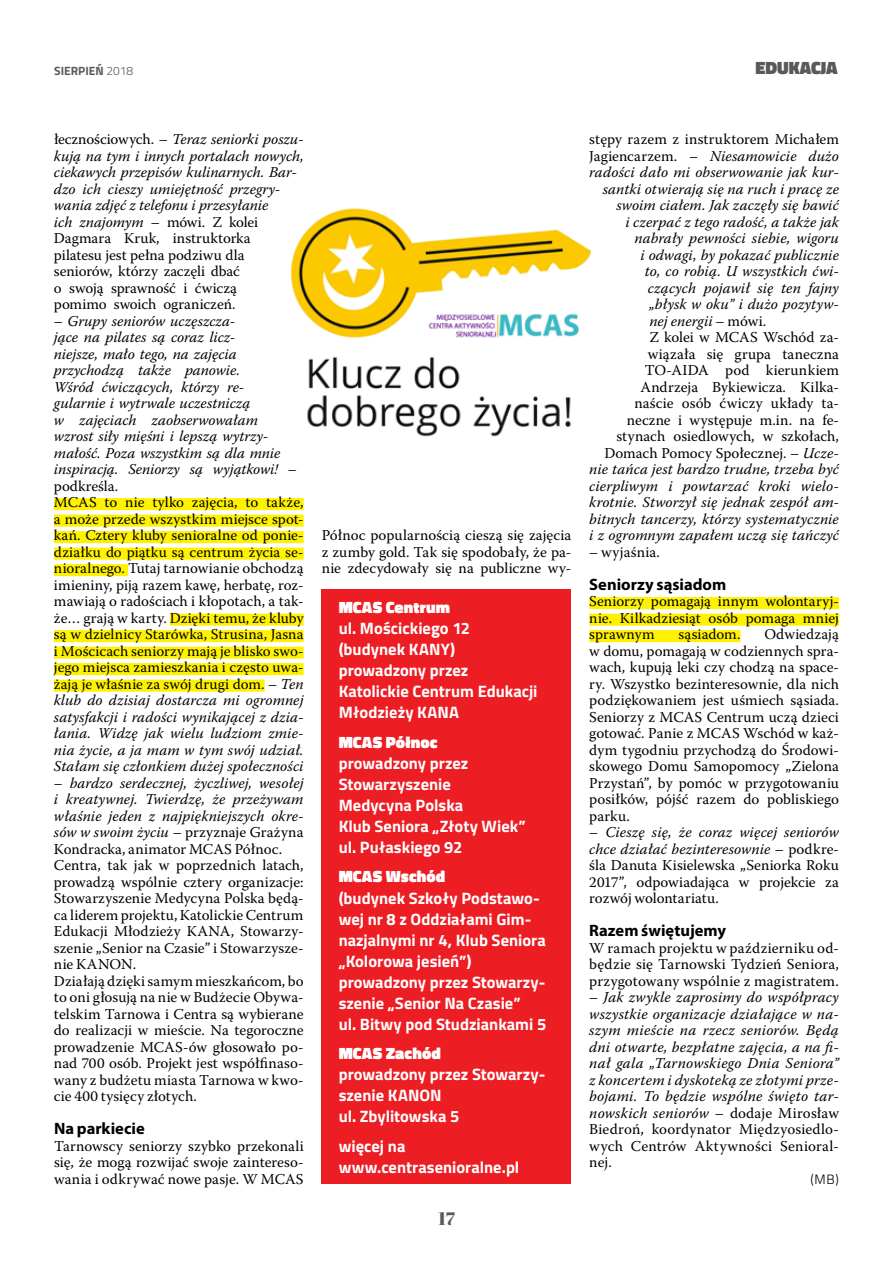
<style>
.page{position:relative;width:893px;height:1263px;background:#fff}
.page>*{position:absolute;margin:0;border:0;box-sizing:border-box;transform-origin:0 0}
.t1{font:900 18px "Titillium";color:#58595b}
.t2{font:18px "Abril Fatface";color:#58595b}
.t3{font:700 16.5px/21px "Titillium";color:#fff}
.t4{font:700 16.5px "Myriad Pro";color:#000}
.t5{font:900 16.5px "Titillium";letter-spacing:.01em;color:#fff}
.t6{font:italic 15px/16.5px "Warnock Pro";letter-spacing:.005em;color:#000}
.t7{font:15px/16.5px "Warnock Pro";letter-spacing:.005em;color:#000;text-align:justify}
.t8{font:300 13.5px "Titillium";color:#000}
.t9{font:700 12px "Titillium";color:#58595b}
.s1{font-weight:300}
.s2{font-style:normal}
.s3{font-style:italic}
</style>
<div class="page">
<img style="left:290px;top:208px;width:301px;height:229px">
<div style="left:54px;top:498px;width:250px;height:12px;background:#fff200"></div>
<div style="left:54px;top:515px;width:250px;height:12px;background:#fff200"></div>
<div style="left:54px;top:531px;width:250px;height:12px;background:#fff200"></div>
<div style="left:54px;top:548px;width:250px;height:12px;background:#fff200"></div>
<div style="left:54px;top:564px;width:74px;height:12px;background:#fff200"></div>
<div style="left:170px;top:614px;width:134px;height:12px;background:#fff200"></div>
<div style="left:54px;top:630px;width:250px;height:12px;background:#fff200"></div>
<div style="left:54px;top:647px;width:250px;height:12px;background:#fff200"></div>
<div style="left:54px;top:663px;width:250px;height:12px;background:#fff200"></div>
<div style="left:54px;top:680px;width:211px;height:12px;background:#fff200"></div>
<div style="left:589px;top:597px;width:250px;height:12px;background:#fff200"></div>
<div style="left:589px;top:614px;width:250px;height:12px;background:#fff200"></div>
<div style="left:589px;top:630px;width:151px;height:12px;background:#fff200"></div>
<div style="left:322px;top:590px;width:249px;height:594px;background:#ed1d24"></div>
<p class="t9" style="left:54px;top:62px;width:81px">SIERPIEŃ <span class="s1">2018</span></p>
<p class="t1" style="left:756px;top:55px;width:84px">EDUKACJA</p>
<p class="t6" style="left:54px;top:131px;width:251px"><span class="s2">łecznościowych. –</span> Teraz seniorki poszu&shy;kują na tym i innych portalach nowych, ciekawych przepisów kulinarnych. Bar&shy;dzo ich cieszy umiejętność przegry&shy;wania zdjęć z telefonu i przesyłanie<br>ich znajomym <span class="s2">– mówi. Z kolei Dagmara Kruk, instruktorka<br>pilatesu jest pełna podziwu dla seniorów, którzy zaczęli dbać<br>o swoją sprawność i ćwiczą<br>pomimo swoich ograniczeń.</span></p>
<p class="t6" style="left:54px;top:312px;width:251px"><span class="s2">–</span> Grupy seniorów uczęszcza-<br>jące na pilates są coraz licz-<br>niejsze, mało tego, na zajęcia przychodzą także panowie.<br>Wśród ćwiczących, którzy re-<br>gularnie i wytrwale uczestniczą<br>w zajęciach zaobserwowałam<br>wzrost siły mięśni i lepszą wytrzy&shy;małość. Poza wszystkim są dla mnie inspiracją. Seniorzy są wyjątkowi! <span class="s2">– podkreśla.<br>MCAS to nie tylko zajęcia, to także, a może przede wszystkim miejsce spot&shy;kań. Cztery kluby senioralne od ponie&shy;działku do piątku są centrum życia se&shy;nioralnego. Tutaj tarnowianie obchodzą imieniny, piją razem kawę, herbatę, roz&shy;mawiają o radościach i kłopotach, a tak&shy;że… grają w karty. Dzięki temu, że kluby są w dzielnicy Starówka, Strusina, Jasna i Mościcach seniorzy mają je blisko swo&shy;jego miejsca zamieszkania i często uwa&shy;żają je właśnie za swój drugi dom. –</span> Ten klub do dzisiaj dostarcza mi ogromnej satysfakcji i radości wynikającej z dzia&shy;łania. Widzę jak wielu ludziom zmie&shy;nia życie, a ja mam w tym swój udział.<br>Stałam się członkiem dużej społeczności</p>
<p class="t7" style="left:54px;top:774px;width:251px;text-align:left"><span class="s3">– bardzo serdecznej, życzliwej, wesołej i kreatywnej. Twierdzę, że przeżywam właśnie jeden z najpiękniejszych okre&shy;sów w swoim życiu</span> – przyznaje Grażyna Kondracka, animator MCAS Północ.<br>Centra, tak jak w poprzednich latach, prowadzą wspólnie cztery organizacje:<br>Stowarzyszenie Medycyna Polska będą&shy;ca liderem projektu, Katolickie Centrum Edukacji Młodzieży KANA, Stowarzy&shy;szenie „Senior na Czasie” i Stowarzysze&shy;nie KANON.<br>Działają dzięki samym mieszkańcom, bo to oni głosują na nie w Budżecie Obywa&shy;telskim Tarnowa i Centra są wybierane do realizacji w mieście. Na tegoroczne prowadzenie MCAS-ów głosowało po&shy;nad 700 osób. Projekt jest współfinaso&shy;wany z budżetu miasta Tarnowa w kwo&shy;cie 400 tysięcy złotych.</p>
<p class="t4" style="left:54px;top:1118px;width:92px">Na parkiecie</p>
<p class="t7" style="left:54px;top:1137px;width:251px">Tarnowscy seniorzy szybko przekonali się, że mogą rozwijać swoje zaintereso&shy;wania i odkrywać nowe pasje. W MCAS</p>
<p class="t7" style="left:322px;top:527px;width:251px">Północ popularnością cieszą się zajęcia z zumby gold. Tak się spodobały, że pa&shy;nie zdecydowały się na publiczne wy-</p>
<p class="t5" style="left:339px;top:595px;width:113px">MCAS Centrum</p>
<p class="t3" style="left:339px;top:617px;width:200px">ul. Mościckiego 12 (budynek KANY) prowadzony przez<br>Katolickie Centrum Edukacji<br>Młodzieży KANA</p>
<p class="t5" style="left:339px;top:730px;width:100px">MCAS Północ</p>
<p class="t3" style="left:339px;top:752px;width:189px">prowadzony przez<br>Stowarzyszenie<br>Medycyna Polska<br>Klub Seniora „Złoty Wiek” ul. Pułaskiego 92</p>
<p class="t5" style="left:339px;top:865px;width:108px">MCAS Wschód</p>
<p class="t3" style="left:339px;top:886px;width:209px">(budynek Szkoły Podstawo&shy;wej nr 8 z Oddziałami Gim&shy;nazjalnymi nr 4, Klub Seniora „Kolorowa jesień”) prowadzony przez Stowarzy&shy;szenie „Senior Na Czasie”<br>ul. Bitwy pod Studziankami 5</p>
<p class="t5" style="left:339px;top:1041px;width:104px">MCAS Zachód</p>
<p class="t3" style="left:339px;top:1063px;width:208px">prowadzony przez Stowarzy&shy;szenie KANON<br>ul. Zbylitowska 5</p>
<p class="t3" style="left:339px;top:1134px;width:182px">więcej na www.centrasenioralne.pl</p>
<p class="t2" style="left:438px;top:1206px;width:18px">17</p>
<p class="t7" style="left:589px;top:131px;width:251px">stępy razem z instruktorem Michałem</p>
<p class="t6" style="left:589px;top:147px;width:251px"><span class="s2">Jagiencarzem. –</span> Niesamowicie dużo</p>
<p class="t6" style="left:589px;top:164px;width:251px">radości dało mi obserwowanie jak kur-</p>
<p class="t6" style="left:603px;top:180px;width:238px">santki otwierają się na ruch i pracę ze</p>
<p class="t6" style="left:616px;top:197px;width:224px">swoim ciałem. Jak zaczęły się bawić</p>
<p class="t6" style="left:625px;top:213px;width:215px">i czerpać z tego radość, a także jak</p>
<p class="t6" style="left:634px;top:230px;width:206px">nabrały pewności siebie, wigoru</p>
<p class="t6" style="left:640px;top:246px;width:200px">i odwagi, by pokazać publicznie</p>
<p class="t6" style="left:645px;top:263px;width:196px">to, co robią. U wszystkich ćwi-</p>
<p class="t6" style="left:648px;top:279px;width:193px">czących pojawił się ten fajny</p>
<p class="t6" style="left:649px;top:296px;width:191px">„błysk w oku” i dużo pozytyw-</p>
<p class="t6" style="left:649px;top:312px;width:119px">nej energii <span class="s2">– mówi.</span></p>
<p class="t7" style="left:649px;top:329px;width:191px">Z kolei w MCAS Wschód za-</p>
<p class="t7" style="left:648px;top:345px;width:193px">wiązała się grupa taneczna</p>
<p class="t7" style="left:645px;top:362px;width:196px">TO-AIDA pod kierunkiem</p>
<p class="t7" style="left:640px;top:378px;width:200px">Andrzeja Bykiewicza. Kilka-</p>
<p class="t7" style="left:634px;top:395px;width:206px">naście osób ćwiczy układy ta-</p>
<p class="t7" style="left:627px;top:411px;width:214px">neczne i występuje m.in. na fe-</p>
<p class="t7" style="left:616px;top:428px;width:224px">stynach osiedlowych, w szkołach,</p>
<p class="t7" style="left:604px;top:444px;width:236px">Domach Pomocy Społecznej. – <span class="s3">Ucze-</span></p>
<p class="t6" style="left:589px;top:461px;width:251px">nie tańca jest bardzo trudne, trzeba być</p>
<p class="t6" style="left:589px;top:477px;width:251px">cierpliwym i powtarzać kroki wielo-</p>
<p class="t6" style="left:589px;top:494px;width:251px">krotnie. Stworzył się jednak zespół am-</p>
<p class="t6" style="left:589px;top:510px;width:251px">bitnych tancerzy, którzy systematycznie</p>
<p class="t6" style="left:589px;top:527px;width:251px">i z ogromnym zapałem uczą się tańczyć</p>
<p class="t7" style="left:589px;top:543px;width:72px">– wyjaśnia.</p>
<p class="t4" style="left:589px;top:573px;width:138px">Seniorzy sąsiadom</p>
<p class="t7" style="left:589px;top:593px;width:251px">Seniorzy pomagają innym wolontaryj&shy;nie. Kilkadziesiąt osób pomaga mniej sprawnym</p>
<p class="t7" style="left:589px;top:626px;width:251px;text-indent:175px">Odwiedzają w domu, pomagają w codziennych spra&shy;wach, kupują leki czy chodzą na space&shy;ry. Wszystko bezinteresownie, dla nich podziękowaniem jest uśmiech sąsiada.<br>Seniorzy z MCAS Centrum uczą dzieci gotować. Panie z MCAS Wschód w każ&shy;dym tygodniu przychodzą do Środowi&shy;skowego Domu Samopomocy „Zielona Przystań”, by pomóc w przygotowaniu posiłków, pójść razem do pobliskiego parku.</p>
<p class="t7" style="left:589px;top:824px;width:251px">– <span class="s3">Cieszę się, że coraz więcej seniorów chce działać bezinteresownie</span> – podkre&shy;śla Danuta Kisielewska „Seniorka Roku 2017”, odpowiadająca w projekcie za rozwój wolontariatu.</p>
<p class="t4" style="left:589px;top:920px;width:138px">Razem świętujemy</p>
<p class="t7" style="left:589px;top:939px;width:251px">W ramach projektu w październiku od&shy;będzie się Tarnowski Tydzień Seniora, przygotowany wspólnie z magistratem.</p>
<p class="t6" style="left:589px;top:989px;width:251px;text-align:justify"><span class="s2">–</span> Jak zwykle zaprosimy do współpracy wszystkie organizacje działające w na&shy;szym mieście na rzecz seniorów. Będą dni otwarte, bezpłatne zajęcia, a na fi&shy;nał gala „Tarnowskiego Dnia Seniora” z koncertem i dyskoteką ze złotymi prze&shy;bojami. To będzie wspólne święto tar&shy;nowskich seniorów <span class="s2">– dodaje Mirosław Biedroń, koordynator Międzyosiedlo&shy;wych Centrów Aktywności Senioral&shy;nej.</span></p>
<p class="t8" style="left:810px;top:1169px;width:30px">(MB)</p>
<p class="t7" style="left:679px;top:626px;width:63px">sąsiadom.</p>
</div>
